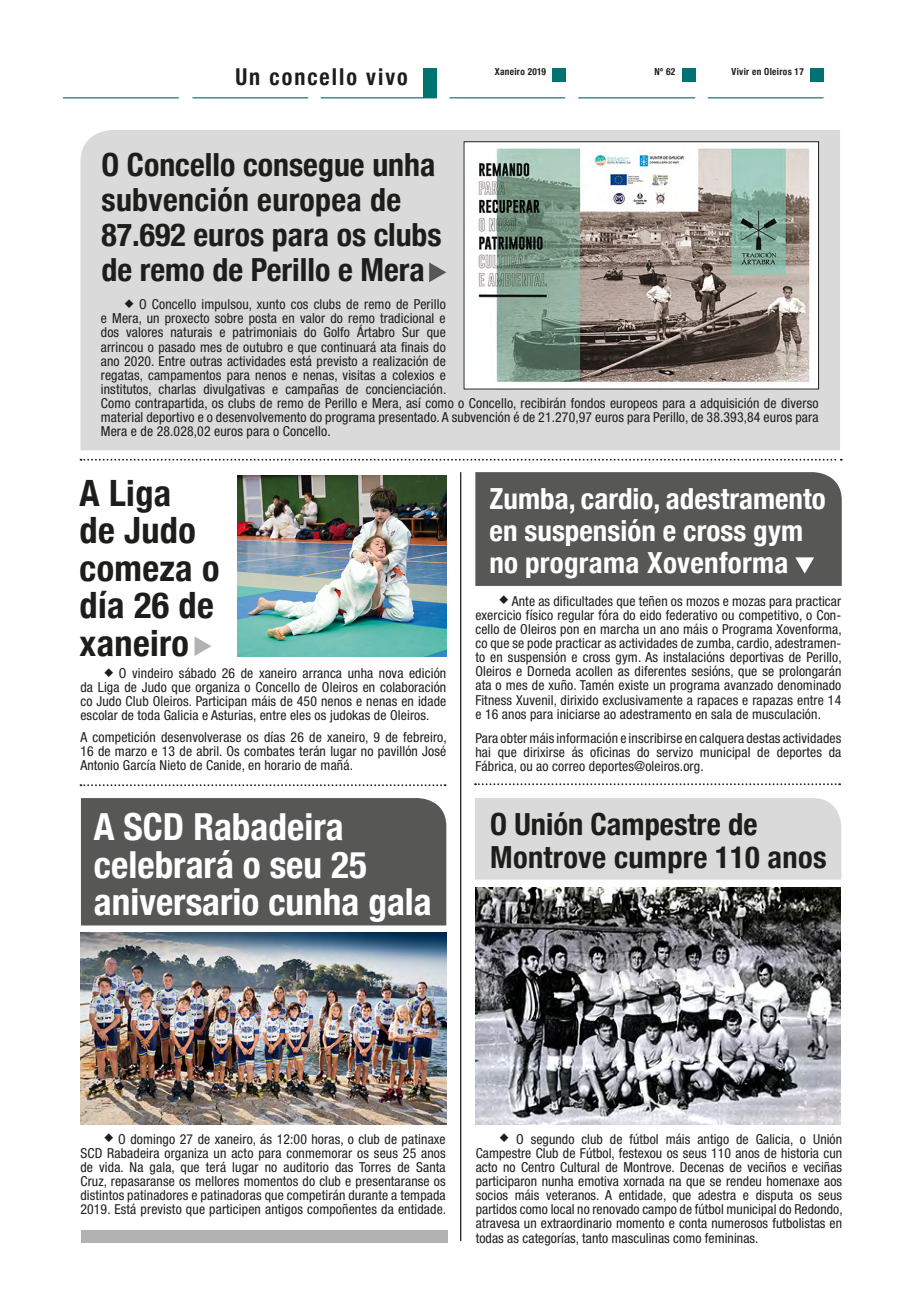
<style>
.page{position:relative;width:904px;height:1312px;background:#fff}
.page>*{position:absolute;margin:0;border:0;box-sizing:border-box;transform-origin:0 0}
.t1{font:700 condensed 37.25px/37.6px "Helvetica Neue";color:#fff}
.t2{font:700 condensed 36.25px/37.5px "Helvetica Neue";letter-spacing:.01em;color:#1d1d1b}
.t3{font:700 condensed 31.88px/35px "Helvetica Neue";color:#1d1d1b}
.t4{font:700 condensed 30.5px/33px "Helvetica Neue";letter-spacing:.01em;color:#1d1d1b}
.t5{font:700 condensed 29.12px/31.8px "Helvetica Neue";color:#fff}
.t6{font:700 condensed 23.25px "Helvetica Neue";letter-spacing:.09em;color:#1d1d1b;scale:.95 1}
.t7{font:condensed 13.75px/14.1px "Helvetica Neue";letter-spacing:.01em;color:#1d1d1b;text-align:justify}
.t8{font:700 condensed 9.75px "Helvetica Neue";letter-spacing:.035em;color:#1d1d1b;scale:.95 1}
.s1{font-family:"Monotype Sorts";font-stretch:normal;font-size:12px}
</style>
<div class="page">
<div style="left:475px;top:798px;width:366px;height:81px;background:#dadada"></div>
<div style="left:80px;top:130px;width:760px;height:320px;background:#dadada"></div>
<div style="left:81px;top:798px;width:365px;height:127px;background:#575756"></div>
<img style="left:80px;top:932px;width:366px;height:192px">
<img style="left:465px;top:143px;width:352px;height:244px">
<div style="left:463px;top:141px;width:356px;height:248px;border:1px solid #1d1d1b"></div>
<img style="left:237px;top:475px;width:209px;height:181px">
<img style="left:475px;top:887px;width:365px;height:237px">
<hr style="left:460px;top:472px;width:1px;height:768px;background:#1d1d1b">
<svg style="left:80px;top:458px;width:761px;height:2px"></svg>
<svg style="left:80px;top:784px;width:365px;height:2px"></svg>
<svg style="left:475px;top:783px;width:365px;height:2px"></svg>
<div style="left:475px;top:472px;width:366px;height:114px;background:#575756"></div>
<svg style="left:194px;top:636px;width:17px;height:20px"></svg>
<svg style="left:429px;top:262px;width:17px;height:20px"></svg>
<div style="left:81px;top:1229px;width:366px;height:12px;background:#b3b2b2"></div>
<hr style="left:707px;top:97px;width:116px;height:1px;background:#007270">
<hr style="left:578px;top:97px;width:117px;height:1px;background:#007270">
<hr style="left:449px;top:97px;width:116px;height:1px;background:#007270">
<hr style="left:321px;top:97px;width:115px;height:1px;background:#007270">
<hr style="left:192px;top:97px;width:116px;height:1px;background:#007270">
<hr style="left:63px;top:97px;width:116px;height:1px;background:#007270">
<div style="left:423px;top:68px;width:13px;height:30px;background:#007270"></div>
<div style="left:682px;top:68px;width:13px;height:13px;background:#007270"></div>
<div style="left:810px;top:68px;width:13px;height:13px;background:#007270"></div>
<div style="left:552px;top:68px;width:13px;height:13px;background:#007270"></div>
<h3 class="t6" style="left:235px;top:57px;width:183px">Un concello vivo</h3>
<p class="t8" style="left:495px;top:64px;width:55px">Xaneiro 2019</p>
<p class="t8" style="left:654px;top:64px;width:23px">Nº 62</p>
<p class="t8" style="left:731px;top:64px;width:78px">Vivir en Oleiros 17</p>
<h3 class="t3" style="left:102px;top:145px;width:341px">O Concello consegue unha subvención europea de<br>87.692 euros para os clubs de remo de Perillo e Mera</h3>
<p class="t7" style="left:101px;top:297px;width:719px;text-align:left;text-indent:24px"><span class="s1">U</span> O Concello impulsou, xunto cos clubs de remo de Perillo<br>e Mera, un proxecto sobre posta en valor do remo tradicional e<br>dos valores naturais e patrimoniais do Golfo Ártabro Sur que<br>arrincou o pasado mes de outubro e que continuará ata finais do<br>ano 2020. Entre outras actividades está previsto a realización de<br>regatas, campamentos para nenos e nenas, visitas a colexios e<br>institutos, charlas divulgativas e campañas de concienciación.<br>Como contrapartida, os clubs de remo de Perillo e Mera, así como o Concello, recibirán fondos europeos para a adquisición de diverso material deportivo e o desenvolvemento do programa presentado. A subvención é de 21.270,97 euros para Perillo, de 38.393,84 euros para Mera e de 28.028,02 euros para o Concello.</p>
<h2 class="t2" style="left:80px;top:471px;width:141px">A Liga<br>de Judo comeza o día 26 de xaneiro</h2>
<p class="t7" style="left:80px;top:666px;width:367px;text-indent:24px"><span class="s1">U</span> O vindeiro sábado 26 de xaneiro arranca unha nova edición da Liga de Judo que organiza o Concello de Oleiros en colaboración co Judo Club Oleiros. Participan máis de 450 nenos e nenas en idade escolar de toda Galicia e Asturias, entre eles os judokas de Oleiros.</p>
<p class="t7" style="left:80px;top:729px;width:368px">A competición desenvolverase os días 26 de xaneiro, 9 de febreiro, 16 de marzo e 13 de abril. Os combates terán lugar no pavillón José Antonio García Nieto de Canide, en horario de mañá.</p>
<h1 class="t1" style="left:94px;top:805px;width:339px">A SCD Rabadeira celebrará o seu 25 aniversario cunha gala</h1>
<h3 class="t5" style="left:489px;top:481px;width:337px">Zumba, cardio, adestramento en suspensión e cross gym no programa Xovenforma</h3>
<p class="t7" style="left:475px;top:593px;width:368px;text-indent:24px"><span class="s1">U</span> Ante as dificultades que teñen os mozos e mozas para practicar exercicio físico regular fóra do eido federativo ou competitivo, o Con&shy;cello de Oleiros pon en marcha un ano máis o Programa Xovenforma, co que se pode practicar as actividades de zumba, cardio, adestramen&shy;to en suspensión e cross gym. As instalacións deportivas de Perillo, Oleiros e Dorneda acollen as diferentes sesións, que se prolongarán ata o mes de xuño. Tamén existe un programa avanzado denominado Fitness Xuvenil, dirixido exclusivamente a rapaces e rapazas entre 14 e 16 anos para iniciarse ao adestramento en sala de musculación.</p>
<p class="t7" style="left:475px;top:730px;width:367px">Para obter máis información e inscribirse en calquera destas actividades hai que dirixirse ás oficinas do servizo municipal de deportes da Fábrica, ou ao correo deportes@oleiros.org.</p>
<h3 class="t4" style="left:490px;top:805px;width:338px">O Unión Campestre de<br>Montrove cumpre 110 anos</h3>
<p class="t7" style="left:80px;top:1131px;width:367px;text-indent:24px"><span class="s1">U</span> O domingo 27 de xaneiro, ás 12:00 horas, o club de patinaxe SCD Rabadeira organiza un acto para conmemorar os seus 25 anos de vida. Na gala, que terá lugar no auditorio das Torres de Santa Cruz, repasaranse os mellores momentos do club e presentaranse os distintos patinadores e patinadoras que competirán durante a tempada 2019. Está previsto que participen antigos compoñentes da entidade.</p>
<p class="t7" style="left:476px;top:1131px;width:368px;text-indent:24px"><span class="s1">U</span> O segundo club de fútbol máis antigo de Galicia, o Unión Campestre Club de Fútbol, festexou os seus 110 anos de historia cun acto no Centro Cultural de Montrove. Decenas de veciños e veciñas participaron nunha emotiva xornada na que se rendeu homenaxe aos socios máis veteranos. A entidade, que adestra e disputa os seus partidos como local no renovado campo de fútbol municipal do Redondo, atravesa un extraordinario momento e conta numerosos futbolistas en todas as categorías, tanto masculinas como femininas.</p>
</div>
